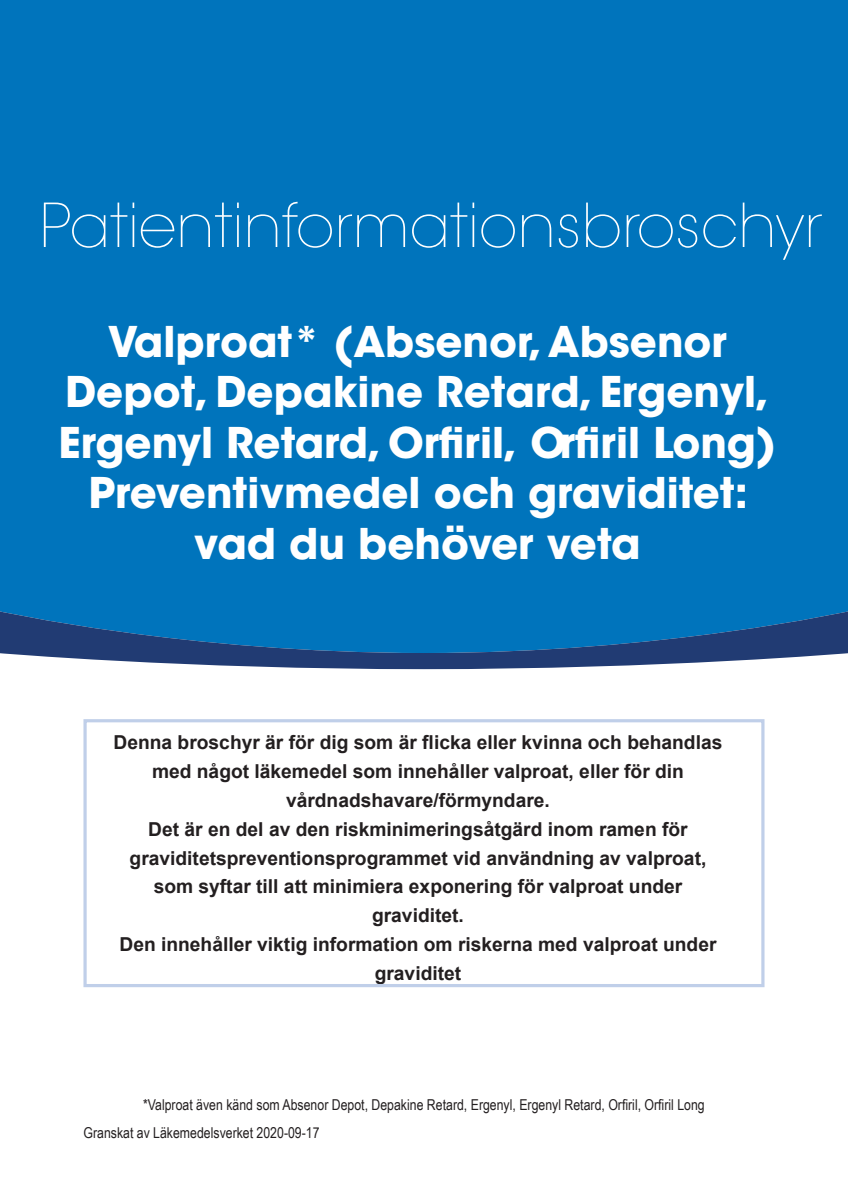
<style>
.page{position:relative;width:848px;height:1188px;background:#fff}
.page>*{position:absolute;margin:0;border:0;box-sizing:border-box;transform-origin:0 0}
.t1{font:200 60px "ITC Avant Garde Std";color:#fff}
.t2{font:700 42px/50.4px "ITC Avant Garde Std";color:#fff;text-align:center}
.t3{font:700 19.2px/28.8px "Arial";color:#231f20;text-align:center}
.t4{font:15px "Arial Narrow";color:#231f20}
</style>
<div class="page">
<div style="left:0;top:0;width:847px;height:610px;background:#0074bc"></div>
<svg style="left:0;top:610px;width:847px;height:59px"></svg>
<div style="left:83px;top:719px;width:681px;height:268px;border:3px solid #c0cfe9"></div>
<p class="t1" style="left:40px;top:190px;width:783px">Patientinformationsbroschyr</p>
<p class="t2" style="left:59px;top:316px;width:718px">Valproat* (Absenor, Absenor<br>Depot, Depakine Retard, Ergenyl,<br>Ergenyl Retard, Orfiril, Orfiril Long)<br>Preventivmedel och graviditet: vad du behöver veta</p>
<p class="t3" style="left:113px;top:728px;width:610px">Denna broschyr är för dig som är flicka eller kvinna och behandlas med något läkemedel som innehåller valproat, eller för din vårdnadshavare/förmyndare.<br>Det är en del av den riskminimeringsåtgärd inom ramen för graviditetspreventionsprogrammet vid användning av valproat, som syftar till att minimiera exponering för valproat under graviditet.<br>Den innehåller viktig information om riskerna med valproat under graviditet</p>
<p class="t4" style="left:143px;top:1093px;width:563px">*Valproat även känd som Absenor Depot, Depakine Retard, Ergenyl, Ergenyl Retard, Orfiril, Orfiril Long</p>
</div>
